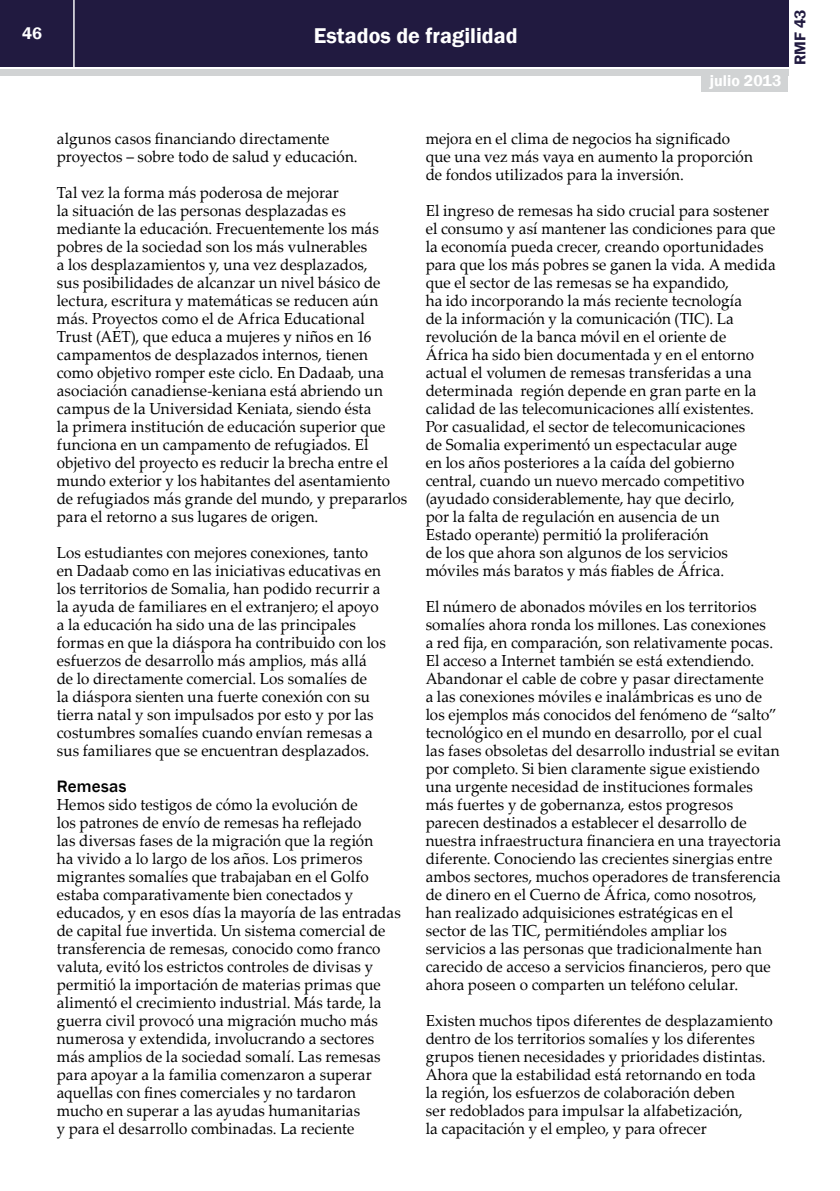
<style>
.page{position:relative;width:840px;height:1191px;background:#fff}
.page>*{position:absolute;margin:0;border:0;box-sizing:border-box;transform-origin:0 0}
.t1{font:600 22px "Franklin Gothic";color:#fff}
.t2{font:500 17px "Franklin Gothic";letter-spacing:.015em;color:#000}
.t3{font:600 17px "Franklin Gothic";color:#fff}
.t4{font:16px/18px "Palatino Linotype";letter-spacing:.005em;color:#000;scale:.95 1}
.t5{font:600 16px "Franklin Gothic";color:#fff}
.t6{font:600 16px "Franklin Gothic";color:#211a40}
</style>
<div class="page">
<div style="left:0;top:0;width:787px;height:66px;background:#211a40"></div>
<div style="left:0;top:69px;width:787px;height:6px;background:#d1d3d4"></div>
<hr style="left:73px;top:0;width:2px;height:67px;background:#fff">
<div style="left:700px;top:74px;width:87px;height:18px;background:#d1d3d4"></div>
<p class="t3" style="left:22px;top:23px;width:21px">46</p>
<h1 class="t1" style="left:313px;top:22px;width:205px">Estados de fragilidad</h1>
<p class="t5" style="left:709px;top:71px;width:73px">julio 2013</p>
<p class="t6" style="left:789px;top:65px;width:57px;rotate:-90deg">RMF 43</p>
<p class="t4" style="left:57px;top:129px;width:318px">algunos casos financiando directamente proyectos – sobre todo de salud y educación.</p>
<p class="t4" style="left:57px;top:183px;width:370px">Tal vez la forma más poderosa de mejorar<br>la situación de las personas desplazadas es mediante la educación. Frecuentemente los más pobres de la sociedad son los más vulnerables<br>a los desplazamientos y, una vez desplazados,<br>sus posibilidades de alcanzar un nivel básico de lectura, escritura y matemáticas se reducen aún más. Proyectos como el de Africa Educational<br>Trust (AET), que educa a mujeres y niños en 16 campamentos de desplazados internos, tienen como objetivo romper este ciclo. En Dadaab, una asociación canadiense-keniana está abriendo un campus de la Universidad Keniata, siendo ésta<br>la primera institución de educación superior que funciona en un campamento de refugiados. El objetivo del proyecto es reducir la brecha entre el mundo exterior y los habitantes del asentamiento de refugiados más grande del mundo, y prepararlos para el retorno a sus lugares de origen.</p>
<p class="t4" style="left:57px;top:543px;width:347px">Los estudiantes con mejores conexiones, tanto en Dadaab como en las iniciativas educativas en los territorios de Somalia, han podido recurrir a la ayuda de familiares en el extranjero; el apoyo a la educación ha sido una de las principales formas en que la diáspora ha contribuido con los esfuerzos de desarrollo más amplios, más allá de lo directamente comercial. Los somalíes de<br>la diáspora sienten una fuerte conexión con su tierra natal y son impulsados por esto y por las costumbres somalíes cuando envían remesas a sus familiares que se encuentran desplazados.</p>
<p class="t2" style="left:57px;top:776px;width:71px">Remesas</p>
<p class="t4" style="left:57px;top:795px;width:363px">Hemos sido testigos de cómo la evolución de<br>los patrones de envío de remesas ha reflejado<br>las diversas fases de la migración que la región<br>ha vivido a lo largo de los años. Los primeros migrantes somalíes que trabajaban en el Golfo estaba comparativamente bien conectados y educados, y en esos días la mayoría de las entradas de capital fue invertida. Un sistema comercial de transferencia de remesas, conocido como franco valuta, evitó los estrictos controles de divisas y permitió la importación de materias primas que alimentó el crecimiento industrial. Más tarde, la guerra civil provocó una migración mucho más numerosa y extendida, involucrando a sectores más amplios de la sociedad somalí. Las remesas para apoyar a la familia comenzaron a superar aquellas con fines comerciales y no tardaron mucho en superar a las ayudas humanitarias<br>y para el desarrollo combinadas. La reciente</p>
<p class="t4" style="left:425px;top:129px;width:346px">mejora en el clima de negocios ha significado que una vez más vaya en aumento la proporción de fondos utilizados para la inversión.</p>
<p class="t4" style="left:425px;top:201px;width:369px">El ingreso de remesas ha sido crucial para sostener el consumo y así mantener las condiciones para que la economía pueda crecer, creando oportunidades para que los más pobres se ganen la vida. A medida que el sector de las remesas se ha expandido,<br>ha ido incorporando la más reciente tecnología<br>de la información y la comunicación (TIC). La revolución de la banca móvil en el oriente de<br>África ha sido bien documentada y en el entorno actual el volumen de remesas transferidas a una determinada región depende en gran parte en la calidad de las telecomunicaciones allí existentes.<br>Por casualidad, el sector de telecomunicaciones<br>de Somalia experimentó un espectacular auge<br>en los años posteriores a la caída del gobierno central, cuando un nuevo mercado competitivo (ayudado considerablemente, hay que decirlo,<br>por la falta de regulación en ausencia de un<br>Estado operante) permitió la proliferación<br>de los que ahora son algunos de los servicios móviles más baratos y más fiables de África.</p>
<p class="t4" style="left:425px;top:597px;width:375px">El número de abonados móviles en los territorios somalíes ahora ronda los millones. Las conexiones<br>a red fija, en comparación, son relativamente pocas.<br>El acceso a Internet también se está extendiendo.<br>Abandonar el cable de cobre y pasar directamente<br>a las conexiones móviles e inalámbricas es uno de los ejemplos más conocidos del fenómeno de “salto” tecnológico en el mundo en desarrollo, por el cual las fases obsoletas del desarrollo industrial se evitan por completo. Si bien claramente sigue existiendo una urgente necesidad de instituciones formales más fuertes y de gobernanza, estos progresos parecen destinados a establecer el desarrollo de nuestra infraestructura financiera en una trayectoria diferente. Conociendo las crecientes sinergias entre ambos sectores, muchos operadores de transferencia de dinero en el Cuerno de África, como nosotros, han realizado adquisiciones estratégicas en el<br>sector de las TIC, permitiéndoles ampliar los servicios a las personas que tradicionalmente han carecido de acceso a servicios financieros, pero que ahora poseen o comparten un teléfono celular.</p>
<p class="t4" style="left:425px;top:1011px;width:366px">Existen muchos tipos diferentes de desplazamiento dentro de los territorios somalíes y los diferentes grupos tienen necesidades y prioridades distintas.<br>Ahora que la estabilidad está retornando en toda<br>la región, los esfuerzos de colaboración deben<br>ser redoblados para impulsar la alfabetización,<br>la capacitación y el empleo, y para ofrecer</p>
</div>
